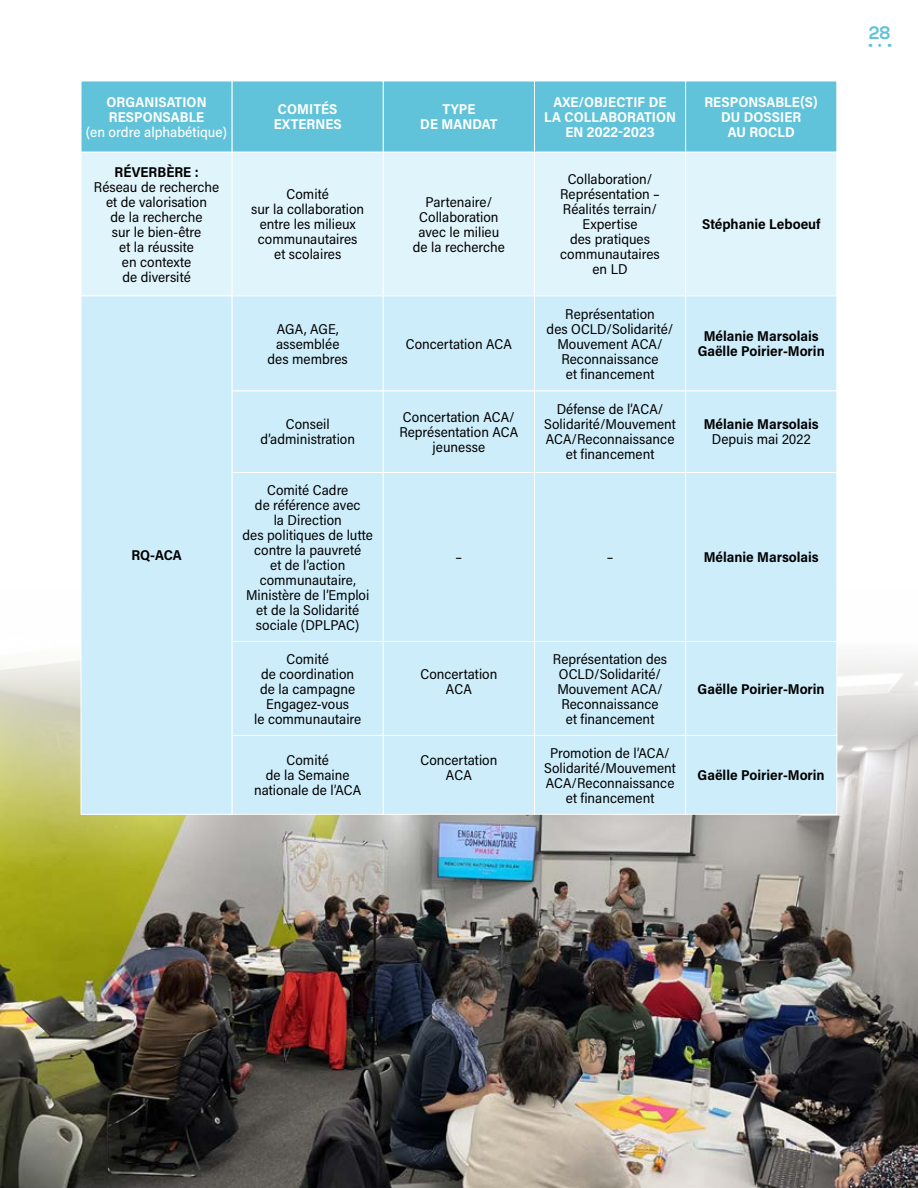
<style>
.page{position:relative;width:918px;height:1188px;background:#fff}
.page>*{position:absolute;margin:0;border:0;box-sizing:border-box;transform-origin:0 0}
.t1{font:700 18px "Space Grotesk";color:#61c3d9}
.t2{font:14.25px/15px "Acumin Pro Semi Cond";color:#000;text-align:center}
.t3{font:700 14.25px/15px "Acumin Pro Semi Cond";color:#000;text-align:center}
.t4{font:700 14.25px/15px "Acumin Pro Semi Cond";letter-spacing:.005em;color:#fff;text-align:center}
.t5{font:500 14.25px "Acumin Pro Semi Cond";color:#fff}
</style>
<div class="page">
<img style="left:1px;top:658px;width:917px;height:530px">
<svg style="left:880px;top:44px;width:10px;height:3px"></svg>
<div style="left:81px;top:81px;width:151px;height:71px;background:#61c3d9"></div>
<div style="left:81px;top:152px;width:151px;height:144px;background:#e0f4fc"></div>
<div style="left:81px;top:152px;width:152px;height:144px;border:1px solid #fff"></div>
<div style="left:81px;top:296px;width:151px;height:518px;background:#cdedfb"></div>
<div style="left:81px;top:295px;width:152px;height:520px;border:1px solid #fff"></div>
<div style="left:232px;top:81px;width:151px;height:71px;background:#61c3d9"></div>
<div style="left:232px;top:152px;width:151px;height:144px;background:#e0f4fc"></div>
<div style="left:232px;top:152px;width:152px;height:144px;border:1px solid #fff"></div>
<div style="left:232px;top:296px;width:151px;height:95px;background:#cdedfb"></div>
<div style="left:232px;top:295px;width:152px;height:96px;border:1px solid #fff"></div>
<div style="left:232px;top:391px;width:151px;height:81px;background:#cdedfb"></div>
<div style="left:232px;top:391px;width:152px;height:82px;border:1px solid #fff"></div>
<div style="left:232px;top:472px;width:151px;height:170px;background:#cdedfb"></div>
<div style="left:232px;top:472px;width:152px;height:170px;border:1px solid #fff"></div>
<div style="left:232px;top:642px;width:151px;height:93px;background:#cdedfb"></div>
<div style="left:232px;top:641px;width:152px;height:95px;border:1px solid #fff"></div>
<div style="left:232px;top:735px;width:151px;height:79px;background:#cdedfb"></div>
<div style="left:232px;top:735px;width:152px;height:80px;border:1px solid #fff"></div>
<div style="left:383px;top:81px;width:151px;height:71px;background:#61c3d9"></div>
<div style="left:383px;top:152px;width:151px;height:144px;background:#e0f4fc"></div>
<div style="left:383px;top:152px;width:152px;height:144px;border:1px solid #fff"></div>
<div style="left:383px;top:296px;width:151px;height:95px;background:#cdedfb"></div>
<div style="left:383px;top:295px;width:152px;height:96px;border:1px solid #fff"></div>
<div style="left:383px;top:391px;width:151px;height:81px;background:#cdedfb"></div>
<div style="left:383px;top:391px;width:152px;height:82px;border:1px solid #fff"></div>
<div style="left:383px;top:472px;width:151px;height:170px;background:#cdedfb"></div>
<div style="left:383px;top:472px;width:152px;height:170px;border:1px solid #fff"></div>
<div style="left:383px;top:642px;width:151px;height:93px;background:#cdedfb"></div>
<div style="left:383px;top:641px;width:152px;height:95px;border:1px solid #fff"></div>
<div style="left:383px;top:735px;width:151px;height:79px;background:#cdedfb"></div>
<div style="left:383px;top:735px;width:152px;height:80px;border:1px solid #fff"></div>
<div style="left:534px;top:81px;width:152px;height:71px;background:#61c3d9"></div>
<div style="left:534px;top:152px;width:152px;height:144px;background:#e0f4fc"></div>
<div style="left:534px;top:152px;width:152px;height:144px;border:1px solid #fff"></div>
<div style="left:534px;top:296px;width:152px;height:95px;background:#cdedfb"></div>
<div style="left:534px;top:295px;width:152px;height:96px;border:1px solid #fff"></div>
<div style="left:534px;top:391px;width:152px;height:81px;background:#cdedfb"></div>
<div style="left:534px;top:391px;width:152px;height:82px;border:1px solid #fff"></div>
<div style="left:534px;top:472px;width:152px;height:170px;background:#cdedfb"></div>
<div style="left:534px;top:472px;width:152px;height:170px;border:1px solid #fff"></div>
<div style="left:534px;top:642px;width:152px;height:93px;background:#cdedfb"></div>
<div style="left:534px;top:641px;width:152px;height:95px;border:1px solid #fff"></div>
<div style="left:534px;top:735px;width:152px;height:79px;background:#cdedfb"></div>
<div style="left:534px;top:735px;width:152px;height:80px;border:1px solid #fff"></div>
<div style="left:686px;top:81px;width:151px;height:71px;background:#61c3d9"></div>
<div style="left:685px;top:81px;width:152px;height:72px;border:1px solid #fff"></div>
<div style="left:686px;top:152px;width:151px;height:144px;background:#e0f4fc"></div>
<div style="left:685px;top:152px;width:152px;height:144px;border:1px solid #fff"></div>
<div style="left:686px;top:296px;width:151px;height:95px;background:#cdedfb"></div>
<div style="left:685px;top:295px;width:152px;height:96px;border:1px solid #fff"></div>
<div style="left:686px;top:391px;width:151px;height:81px;background:#cdedfb"></div>
<div style="left:685px;top:391px;width:152px;height:82px;border:1px solid #fff"></div>
<div style="left:686px;top:472px;width:151px;height:170px;background:#cdedfb"></div>
<div style="left:685px;top:472px;width:152px;height:170px;border:1px solid #fff"></div>
<div style="left:686px;top:642px;width:151px;height:93px;background:#cdedfb"></div>
<div style="left:685px;top:641px;width:152px;height:95px;border:1px solid #fff"></div>
<div style="left:686px;top:735px;width:151px;height:79px;background:#cdedfb"></div>
<div style="left:685px;top:735px;width:152px;height:80px;border:1px solid #fff"></div>
<p class="t4" style="left:107px;top:94px;width:102px;text-align:left">ORGANISATION<br>RESPONSABLE</p>
<p class="t5" style="left:86px;top:122px;width:143px">(en ordre alphabétique)</p>
<p class="t3" style="left:114px;top:164px;width:86px">RÉVERBÈRE :</p>
<p class="t2" style="left:94px;top:179px;width:127px">Réseau de recherche et de valorisation<br>de la recherche<br>sur le bien-être<br>et la réussite<br>en contexte<br>de diversité</p>
<p class="t4" style="left:274px;top:101px;width:70px;text-align:left">COMITÉS<br>EXTERNES</p>
<p class="t2" style="left:251px;top:186px;width:115px">Comité<br>sur la collaboration entre les milieux communautaires et scolaires</p>
<p class="t2" style="left:268px;top:321px;width:82px">AGA, AGE, assemblée des membres</p>
<p class="t3" style="left:131px;top:547px;width:52px">RQ-ACA</p>
<p class="t2" style="left:260px;top:416px;width:96px">Conseil d’administration</p>
<p class="t2" style="left:243px;top:482px;width:132px">Comité Cadre<br>de référence avec<br>la Direction<br>des politiques de lutte contre la pauvreté<br>et de l’action communautaire,<br>Ministère de l’Emploi et de la Solidarité sociale (DPLPAC)</p>
<p class="t2" style="left:254px;top:651px;width:109px">Comité<br>de coordination de la campagne<br>Engagez-vous<br>le communautaire</p>
<p class="t2" style="left:254px;top:752px;width:109px">Comité<br>de la Semaine nationale de l’ACA</p>
<p class="t4" style="left:420px;top:101px;width:79px">TYPE<br>DE MANDAT</p>
<p class="t2" style="left:413px;top:194px;width:94px">Partenaire/<br>Collaboration avec le milieu de la recherche</p>
<p class="t2" style="left:406px;top:336px;width:108px">Concertation ACA</p>
<p class="t2" style="left:399px;top:409px;width:120px">Concertation ACA/<br>Représentation ACA jeunesse</p>
<p class="t4" style="left:544px;top:94px;width:134px">AXE/OBJECTIF DE<br>LA COLLABORATION<br>EN 2022-2023</p>
<p class="t2" style="left:560px;top:171px;width:101px">Collaboration/<br>Représentation –<br>Réalités terrain/<br>Expertise<br>des pratiques communautaires en LD</p>
<p class="t2" style="left:547px;top:306px;width:128px">Représentation<br>des OCLD/Solidarité/<br>Mouvement ACA/<br>Reconnaissance<br>et financement</p>
<p class="t2" style="left:544px;top:401px;width:133px">Défense de l’ACA/<br>Solidarité/Mouvement<br>ACA/Reconnaissance et financement</p>
<p class="t4" style="left:704px;top:94px;width:115px">RESPONSABLE(S)<br>DU DOSSIER<br>AU ROCLD</p>
<p class="t3" style="left:702px;top:216px;width:120px">Stéphanie Leboeuf</p>
<p class="t3" style="left:698px;top:328px;width:129px">Mélanie Marsolais<br>Gaëlle Poirier-Morin</p>
<p class="t3" style="left:704px;top:416px;width:117px">Mélanie Marsolais</p>
<p class="t2" style="left:712px;top:431px;width:100px">Depuis mai 2022</p>
<p class="t2" style="left:456px;top:549px;width:8px">–</p>
<p class="t2" style="left:420px;top:666px;width:79px">Concertation<br>ACA</p>
<p class="t2" style="left:420px;top:752px;width:79px">Concertation<br>ACA</p>
<p class="t2" style="left:607px;top:549px;width:8px">–</p>
<p class="t3" style="left:704px;top:549px;width:117px">Mélanie Marsolais</p>
<p class="t2" style="left:553px;top:651px;width:116px">Représentation des<br>OCLD/Solidarité/<br>Mouvement ACA/<br>Reconnaissance<br>et financement</p>
<p class="t2" style="left:544px;top:745px;width:133px">Promotion de l’ACA/<br>Solidarité/Mouvement<br>ACA/Reconnaissance et financement</p>
<p class="t3" style="left:698px;top:681px;width:129px">Gaëlle Poirier-Morin</p>
<p class="t3" style="left:698px;top:767px;width:129px">Gaëlle Poirier-Morin</p>
<p class="t1" style="left:869px;top:20px;width:23px">28</p>
</div>
